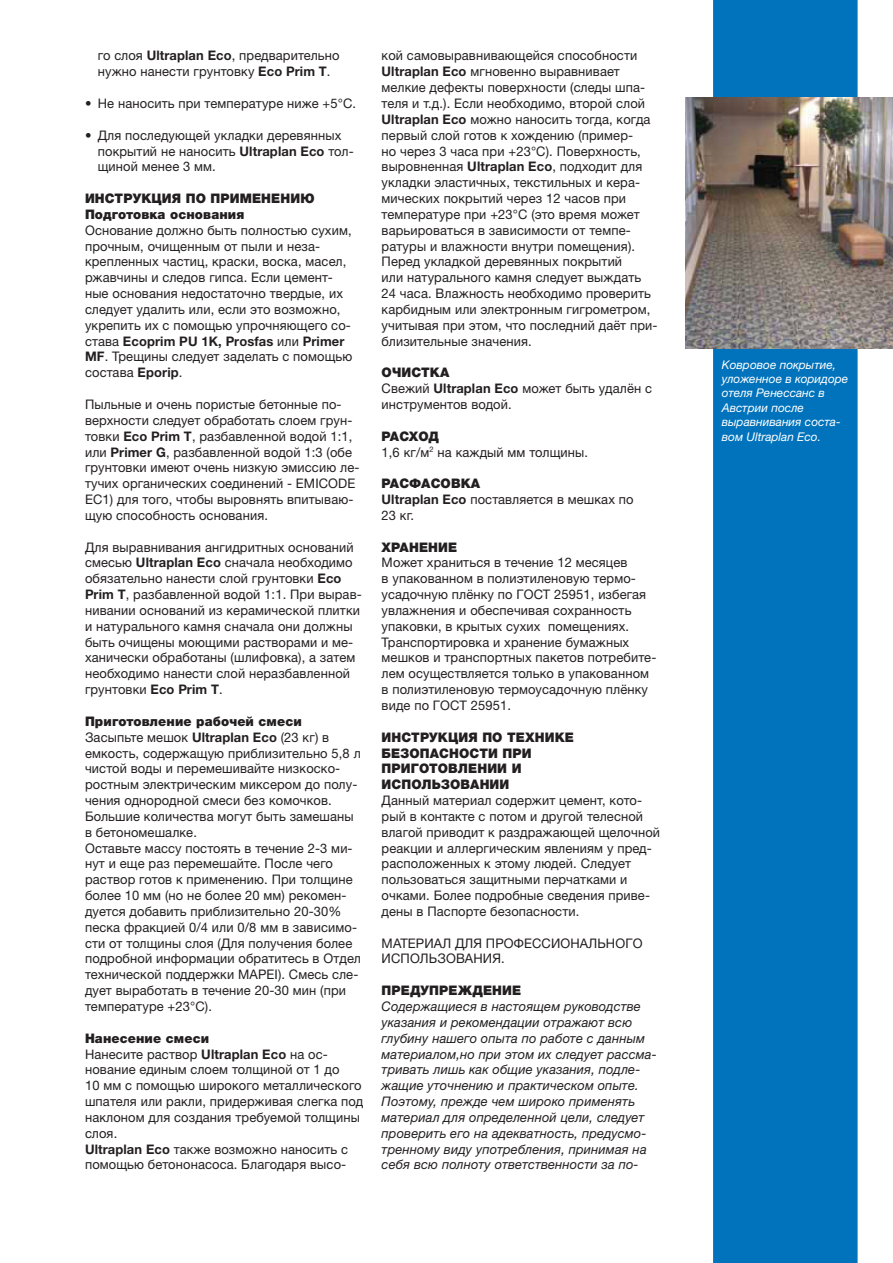
<style>
.page{position:relative;width:893px;height:1263px;background:#fff}
.page>*{position:absolute;margin:0;border:0;box-sizing:border-box;transform-origin:0 0}
.t1{font:13.2px/15.9px "Helvetica Neue LTW1 G";letter-spacing:.01em;color:#231f20}
.t2{font:italic 13.2px/15.9px "Helvetica Neue LTW1 G";letter-spacing:.01em;color:#231f20}
.t3{font:900 13.2px "Helvetica Neue LTW1 G";letter-spacing:.01em;color:#231f20}
.заголовок{font:italic 12px/14.4px "Helvetica Neue LTW1 G";color:#fff}
.s1{font-weight:700}
</style>
<div class="page">
<div style="left:713px;top:0;width:145px;height:1263px;background:#0073bc"></div>
<img style="left:686px;top:98px;width:207px;height:250px">
<p class="t1" style="left:98px;top:48px;width:243px">го слоя <span class="s1">Ultraplan Eco</span>, предварительно нужно нанести грунтовку <span class="s1">Eco Prim T</span>.</p>
<p class="t1" style="left:85px;top:95px;width:273px">• Не наносить при температуре ниже +5°С.</p>
<p class="t1" style="left:98px;top:127px;width:257px;text-indent:-13px">• Для последующей укладки деревянных покрытий не наносить <span class="s1">Ultraplan Eco</span> тол&shy;щиной менее 3 мм.</p>
<p class="t3" style="left:85px;top:190px;width:231px">ИНСТРУКЦИЯ ПО ПРИМЕНЕНИЮ</p>
<p class="t3" style="left:85px;top:206px;width:161px">Подготовка основания</p>
<p class="t1" style="left:85px;top:222px;width:269px">Основание должно быть полностью сухим, прочным, очищенным от пыли и неза&shy;крепленных частиц, краски, воска, масел, ржавчины и следов гипса. Если цемент&shy;ные основания недостаточно твердые, их следует удалить или, если это возможно, укрепить их с помощью упрочняющего со&shy;става <span class="s1">Ecoprim PU 1K, Prosfas</span> или <span class="s1">Primer MF</span>. Трещины следует заделать с помощью состава <span class="s1">Eporip</span>.</p>
<p class="t1" style="left:85px;top:396px;width:276px">Пыльные и очень пористые бетонные по&shy;верхности следует обработать слоем грун&shy;товки <span class="s1">Eco Prim T</span>, разбавленной водой 1:1, или <span class="s1">Primer G</span>, разбавленной водой 1:3 (обе грунтовки имеют очень низкую эмиссию ле&shy;тучих органических соединений - EMICODE EC1) для того, чтобы выровнять впитываю&shy;щую способность основания.</p>
<p class="t1" style="left:85px;top:539px;width:278px">Для выравнивания ангидритных оснований смесью <span class="s1">Ultraplan Eco</span> сначала необходимо обязательно нанести слой грунтовки <span class="s1">Eco Prim T</span>, разбавленной водой 1:1. При вырав&shy;нивании оснований из керамической плитки и натурального камня сначала они должны быть очищены моющими растворами и ме&shy;ханически обработаны (шлифовка), а затем необходимо нанести слой неразбавленной грунтовки <span class="s1">Eco Prim T</span>.</p>
<p class="t3" style="left:85px;top:713px;width:218px">Приготовление рабочей смеси</p>
<p class="t1" style="left:85px;top:729px;width:277px">Засыпьте мешок <span class="s1">Ultraplan Eco</span> (23 кг) в емкость, содержащую приблизительно 5,8 л чистой воды и перемешивайте низкоско&shy;ростным электрическим миксером до полу&shy;чения однородной смеси без комочков.</p>
<p class="t1" style="left:85px;top:808px;width:270px">Большие количества могут быть замешаны в бетономешалке.</p>
<p class="t1" style="left:85px;top:840px;width:277px">Оставьте массу постоять в течение 2-3 ми&shy;нут и еще раз перемешайте. После чего раствор готов к применению. При толщине более 10 мм (но не более 20 мм) рекомен&shy;дуется добавить приблизительно 20-30% песка фракцией 0/4 или 0/8 мм в зависимо&shy;сти от толщины слоя (Для получения более подробной информации обратитесь в Отдел технической поддержки MAPEI). Смесь сле&shy;дует выработать в течение 20-30 мин (при температуре +23°С).</p>
<p class="t3" style="left:85px;top:1030px;width:126px">Нанесение смеси</p>
<p class="t1" style="left:85px;top:1046px;width:280px">Нанесите раствор <span class="s1">Ultraplan Eco</span> на ос&shy;нование единым слоем толщиной от 1 до<br>10 мм с помощью широкого металлического шпателя или ракли, придерживая слегка под наклоном для создания требуемой толщины слоя.</p>
<p class="t1" style="left:85px;top:1141px;width:265px"><span class="s1">Ultraplan Eco</span> также возможно наносить с помощью бетононасоса. Благодаря высо-</p>
<p class="t1" style="left:382px;top:48px;width:277px">кой самовыравнивающейся способности <span class="s1">Ultraplan Eco</span> мгновенно выравнивает мелкие дефекты поверхности (следы шпа&shy;теля и т.д.). Если необходимо, второй слой <span class="s1">Ultraplan Eco</span> можно наносить тогда, когда первый слой готов к хождению (пример-<br>но через 3 часа при +23°С). Поверхность, выровненная <span class="s1">Ultraplan Eco</span>, подходит для укладки эластичных, текстильных и кера&shy;мических покрытий через 12 часов при температуре при +23°С (это время может варьироваться в зависимости от темпе&shy;ратуры и влажности внутри помещения).<br>Перед укладкой деревянных покрытий<br>или натурального камня следует выждать 24 часа. Влажность необходимо проверить карбидным или электронным гигрометром, учитывая при этом, что последний даёт при&shy;близительные значения.</p>
<p class="t3" style="left:382px;top:365px;width:69px">ОЧИСТКА</p>
<p class="t1" style="left:382px;top:380px;width:272px">Свежий <span class="s1">Ultraplan Eco</span> может быть удалён с инструментов водой.</p>
<p class="t3" style="left:382px;top:428px;width:59px">РАСХОД</p>
<p class="t1" style="left:382px;top:444px;width:208px">1,6 кг/м<sup>2</sup> на каждый мм толщины.</p>
<p class="t3" style="left:382px;top:475px;width:100px">РАСФАСОВКА</p>
<p class="t1" style="left:382px;top:491px;width:254px"><span class="s1">Ultraplan Eco</span> поставляется в мешках по<br>23 кг.</p>
<p class="t3" style="left:382px;top:539px;width:77px">ХРАНЕНИЕ</p>
<p class="t1" style="left:382px;top:555px;width:266px">Может храниться в течение 12 месяцев<br>в упакованном в полиэтиленовую термо&shy;усадочную плёнку по ГОСТ 25951, избегая увлажнения и обеспечивая сохранность упаковки, в крытых сухих помещениях.</p>
<p class="t1" style="left:382px;top:634px;width:276px">Транспортировка и хранение бумажных мешков и транспортных пакетов потребите&shy;лем осуществляется только в упакованном в полиэтиленовую термоусадочную плёнку виде по ГОСТ 25951.</p>
<p class="t3" style="left:382px;top:729px;width:194px">ИНСТРУКЦИЯ ПО ТЕХНИКЕ</p>
<p class="t3" style="left:382px;top:745px;width:151px">БЕЗОПАСНОСТИ ПРИ</p>
<p class="t3" style="left:382px;top:761px;width:141px">ПРИГОТОВЛЕНИИ И</p>
<p class="t3" style="left:382px;top:776px;width:129px">ИСПОЛЬЗОВАНИИ</p>
<p class="t1" style="left:382px;top:792px;width:280px">Данный материал содержит цемент, кото&shy;рый в контакте с потом и другой телесной влагой приводит к раздражающей щелочной реакции и аллергическим явлениям у пред&shy;расположенных к этому людей. Следует пользоваться защитными перчатками и очками. Более подробные сведения приве&shy;дены в Паспорте безопасности.</p>
<p class="t1" style="left:382px;top:935px;width:262px">МАТЕРИАЛ ДЛЯ ПРОФЕССИОНАЛЬНОГО</p>
<p class="t1" style="left:382px;top:951px;width:125px">ИСПОЛЬЗОВАНИЯ.</p>
<p class="t3" style="left:382px;top:982px;width:141px">ПРЕДУПРЕЖДЕНИЕ</p>
<p class="t2" style="left:382px;top:998px;width:277px">Содержащиеся в настоящем руководстве указания и рекомендации отражают всю глубину нашего опыта по работе с данным материалом,но при этом их следует рассма&shy;тривать лишь как общие указания, подле&shy;жащие уточнению и практическом опыте.<br>Поэтому, прежде чем широко применять материал для определенной цели, следует проверить его на адекватность, предусмо&shy;тренному виду употребления, принимая на себя всю полноту ответственности за по-</p>
<p class="заголовок" style="left:722px;top:357px;width:116px">Ковровое покрытие,</p>
<p class="заголовок" style="left:722px;top:371px;width:128px">уложенное в коридоре</p>
<p class="заголовок" style="left:722px;top:386px;width:105px">отеля Ренессанс в</p>
<p class="заголовок" style="left:722px;top:400px;width:84px">Австрии после</p>
<p class="заголовок" style="left:722px;top:415px;width:120px">выравнивания соста&shy;вом Ultraplan Eco.</p>
</div>
